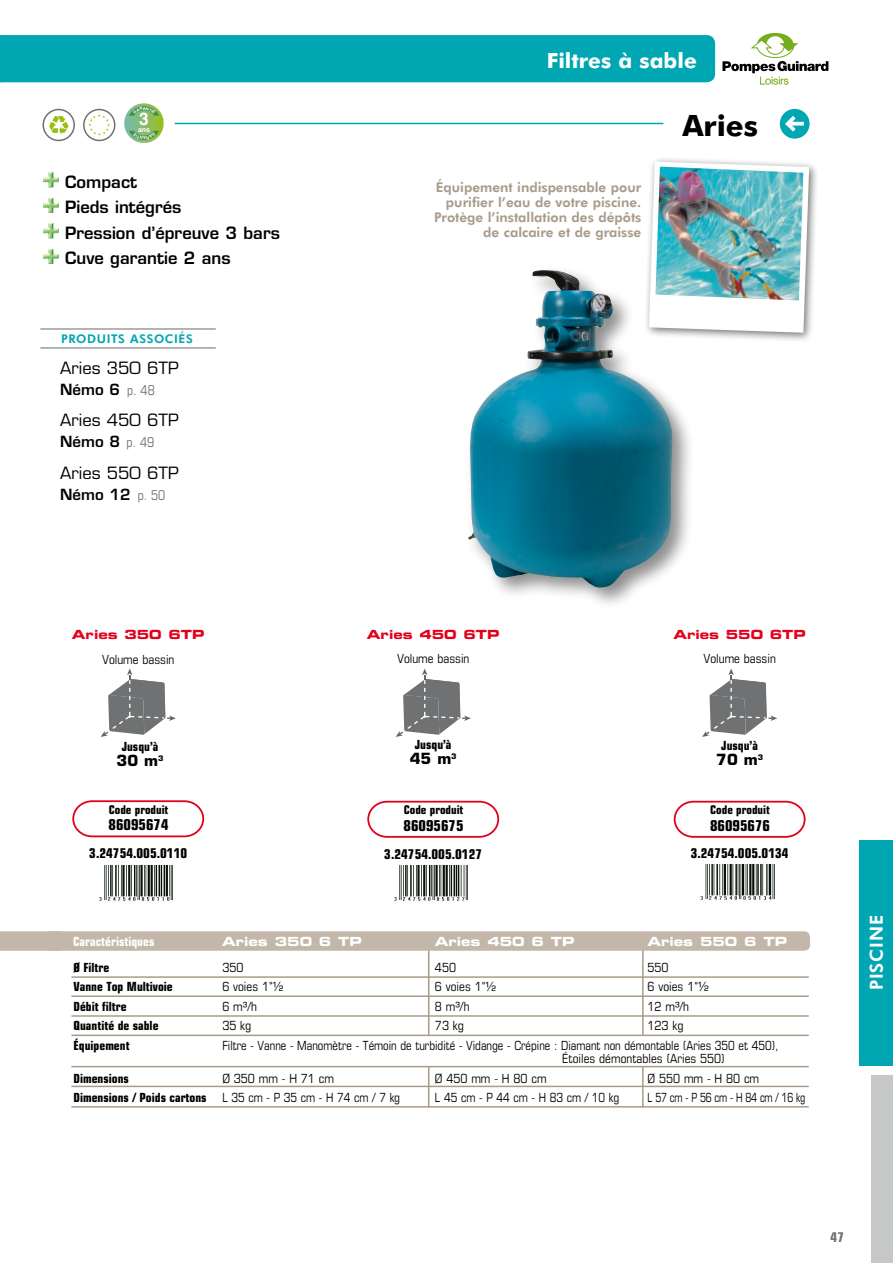
<style>
.page{position:relative;width:893px;height:1263px;background:#fff}
.page>*{position:absolute;margin:0;border:0;box-sizing:border-box;transform-origin:0 0}
.t1{font:700 29.4px "Futura BT";color:#000}
.t2{font:700 21px "Futura BT";color:#fff}
.t3{font:800 18px "Futura BT";letter-spacing:.05em;color:#fff}
.t4{font:700 17.25px "Helvetica";color:#fff}
.t5{font:600 16.5px/25.5px "Eurostile";color:#000}
.t6{font:16.5px "Eurostile";color:#000}
.t7{font:600 15px "Eurostile";color:#000}
.t8{font:700 condensed 15px "Eurostile";color:#000}
.t9{font:700 15px "Eurostile";color:#000}
.t10{font:800 13.5px/15px "Futura BT";color:#a99b8a;text-align:right}
.t11{font:700 condensed 13.5px "Eurostile";color:#000}
.t12{font:700 condensed 13.5px "Eurostile";color:#707172}
.t13{font:condensed 12.6px/13.5px "Eurostile";color:#000;scale:.95 1}
.t14{font:condensed 12.6px "Eurostile";color:#000}
.t15{font:700 condensed 12.6px "Eurostile";color:#000}
.t16{font:12.6px "Eurostile Bold Extended Two";color:#fff}
.t17{font:12.6px "Eurostile Bold Extended Two";color:#e2001c}
.t18{font:condensed 12.6px "Eurostile";letter-spacing:-.02em;color:#000;scale:.85 1}
.t19{font:700 condensed 12.6px "Eurostile";color:#fff}
.t20{font:700 condensed 12px "Eurostile";color:#000}
.t21{font:800 12px "Futura BT";letter-spacing:.05em;color:#00a7b3}
.t22{font:700 6.9px "Helvetica";color:#fff}
.t23{font:700 4.2px "Helvetica";color:#fff}
.s1{font-weight:400;font-stretch:condensed;font-size:13.5px;color:#707172}
.s2{font-weight:400}
</style>
<div class="page">
<div style="left:780px;top:109px;width:30px;height:30px;background:#00a7b3;border-radius:50%"></div>
<svg style="left:785px;top:116px;width:19px;height:16px"></svg>
<svg style="left:722px;top:33px;width:106px;height:52px"></svg>
<div style="left:0;top:35px;width:715px;height:47px;background:#00a7b3"></div>
<div style="left:859px;top:840px;width:34px;height:225px;background:#00a7b3"></div>
<div style="left:872px;top:1076px;width:21px;height:187px;background:#c6c7c8"></div>
<div style="left:43px;top:109px;width:32px;height:32px;border:2px solid #707172;border-radius:50%"></div>
<svg style="left:49px;top:116px;width:20px;height:19px"></svg>
<svg style="left:84px;top:110px;width:31px;height:30px"></svg>
<div style="left:83px;top:109px;width:32px;height:32px;border:2px solid #707172;border-radius:50%"></div>
<svg style="left:89px;top:114px;width:21px;height:22px"></svg>
<div style="left:643px;top:156px;width:176px;height:187px;background:#000;opacity:.55"></div>
<svg style="left:649px;top:162px;width:160px;height:171px"></svg>
<img style="left:655px;top:167px;width:148px;height:133px">
<img style="left:43px;top:172px;width:16px;height:16px">
<img style="left:43px;top:197px;width:16px;height:16px">
<img style="left:43px;top:223px;width:16px;height:16px">
<img style="left:43px;top:248px;width:16px;height:16px">
<div style="left:464px;top:265px;width:231px;height:345px;background:#000;opacity:.45"></div>
<img style="left:468px;top:270px;width:205px;height:319px">
<img style="left:99px;top:865px;width:74px;height:36px">
<svg style="left:72px;top:800px;width:133px;height:38px"></svg>
<img style="left:700px;top:864px;width:75px;height:36px">
<svg style="left:673px;top:800px;width:133px;height:38px"></svg>
<img style="left:394px;top:865px;width:74px;height:36px">
<svg style="left:367px;top:800px;width:133px;height:38px"></svg>
<hr style="left:40px;top:347px;width:176px;height:1px;background:#707172">
<hr style="left:40px;top:328px;width:176px;height:1px;background:#707172">
<hr style="left:175px;top:123px;width:488px;height:1px;background:#00a7b3">
<div style="left:45px;top:931px;width:765px;height:20px;background:#c2b7a9;border-radius:6px"></div>
<svg style="left:101px;top:668px;width:75px;height:69px"></svg>
<svg style="left:396px;top:668px;width:75px;height:69px"></svg>
<svg style="left:702px;top:668px;width:75px;height:69px"></svg>
<hr style="left:71px;top:976px;width:738px;height:2px;background:#a99b8a">
<hr style="left:71px;top:995px;width:738px;height:2px;background:#a99b8a">
<hr style="left:71px;top:1015px;width:738px;height:2px;background:#a99b8a">
<hr style="left:71px;top:1034px;width:738px;height:2px;background:#a99b8a">
<hr style="left:71px;top:1066px;width:738px;height:1px;background:#a99b8a">
<hr style="left:71px;top:1086px;width:738px;height:1px;background:#a99b8a">
<hr style="left:71px;top:1106px;width:738px;height:1px;background:#a99b8a">
<hr style="left:428px;top:950px;width:1px;height:85px;background:#a99b8a">
<hr style="left:642px;top:950px;width:2px;height:85px;background:#a99b8a">
<hr style="left:642px;top:1067px;width:2px;height:40px;background:#a99b8a">
<hr style="left:428px;top:1067px;width:1px;height:40px;background:#a99b8a">
<svg style="left:0;top:931px;width:65px;height:20px"></svg>
<svg style="left:124px;top:103px;width:40px;height:40px"></svg>
<p class="t23" style="left:143px;top:105px;width:5px">A</p>
<h3 class="t4" style="left:139px;top:105px;width:11px">3</h3>
<p class="t22" style="left:138px;top:124px;width:13px">ans</p>
<h3 class="t5" style="left:65px;top:169px;width:216px">Compact<br>Pieds intégrés<br>Pression d’épreuve 3 bars<br>Cuve garantie 2 ans</h3>
<p class="t21" style="left:61px;top:331px;width:133px">PRODUITS ASSOCIÉS</p>
<h3 class="t6" style="left:60px;top:358px;width:120px">Aries 350 6TP</h3>
<p class="t7" style="left:60px;top:380px;width:96px">Némo 6 <span class="s1">p. 48</span></p>
<h3 class="t6" style="left:60px;top:410px;width:120px">Aries 450 6TP</h3>
<p class="t7" style="left:60px;top:433px;width:95px">Némo 8 <span class="s1">p. 49</span></p>
<h3 class="t6" style="left:60px;top:463px;width:120px">Aries 550 6TP</h3>
<p class="t7" style="left:60px;top:485px;width:107px">Némo 12 <span class="s1">p. 50</span></p>
<h2 class="t2" style="left:547px;top:47px;width:151px">Filtres à sable</h2>
<p class="t10" style="left:434px;top:179px;width:209px">Équipement indispensable pour purifier l’eau de votre piscine.<br>Protège l’installation des dépôts de calcaire et de graisse</p>
<h1 class="t1" style="left:682px;top:107px;width:77px">Aries</h1>
<p class="t17" style="left:367px;top:626px;width:134px">Aries 450 6TP</p>
<p class="t14" style="left:397px;top:651px;width:74px">Volume bassin</p>
<p class="t17" style="left:72px;top:626px;width:134px">Aries 350 6TP</p>
<p class="t17" style="left:673px;top:626px;width:134px">Aries 550 6TP</p>
<p class="t14" style="left:703px;top:651px;width:74px">Volume bassin</p>
<p class="t14" style="left:102px;top:652px;width:74px">Volume bassin</p>
<p class="t15" style="left:122px;top:738px;width:38px">Jusqu’à</p>
<p class="t9" style="left:117px;top:751px;width:48px">30 m<sup>3</sup></p>
<p class="t15" style="left:415px;top:736px;width:38px">Jusqu’à</p>
<p class="t9" style="left:410px;top:749px;width:48px">45 m<sup>3</sup></p>
<p class="t15" style="left:721px;top:738px;width:38px">Jusqu’à</p>
<p class="t9" style="left:716px;top:750px;width:48px">70 m<sup>3</sup></p>
<p class="t20" style="left:109px;top:802px;width:61px">Code produit</p>
<p class="t8" style="left:109px;top:816px;width:61px">86095674</p>
<p class="t20" style="left:404px;top:803px;width:61px">Code produit</p>
<p class="t8" style="left:404px;top:816px;width:61px">86095675</p>
<p class="t20" style="left:710px;top:803px;width:61px">Code produit</p>
<p class="t8" style="left:710px;top:816px;width:62px">86095676</p>
<p class="t11" style="left:89px;top:844px;width:99px">3.24754.005.0110</p>
<p class="t11" style="left:384px;top:846px;width:99px">3.24754.005.0127</p>
<p class="t11" style="left:691px;top:844px;width:99px">3.24754.005.0134</p>
<p class="t19" style="left:73px;top:933px;width:83px">Caractéristiques</p>
<p class="t16" style="left:222px;top:932px;width:141px">Aries 350 6 TP</p>
<p class="t16" style="left:435px;top:932px;width:141px">Aries 450 6 TP</p>
<p class="t16" style="left:647px;top:932px;width:141px">Aries 550 6 TP</p>
<p class="t15" style="left:74px;top:960px;width:37px">Ø Filtre</p>
<p class="t14" style="left:222px;top:960px;width:23px">350</p>
<p class="t14" style="left:435px;top:960px;width:23px">450</p>
<p class="t14" style="left:648px;top:960px;width:23px">550</p>
<p class="t15" style="left:74px;top:979px;width:101px">Vanne Top Multivoie</p>
<p class="t14" style="left:222px;top:979px;width:62px">6 voies 1"½</p>
<p class="t14" style="left:435px;top:979px;width:62px">6 voies 1"½</p>
<p class="t14" style="left:648px;top:979px;width:62px">6 voies 1"½</p>
<p class="t15" style="left:74px;top:999px;width:55px">Débit filtre</p>
<p class="t14" style="left:222px;top:999px;width:36px">6 m³/h</p>
<p class="t14" style="left:435px;top:999px;width:36px">8 m³/h</p>
<p class="t14" style="left:648px;top:999px;width:43px">12 m³/h</p>
<p class="t15" style="left:74px;top:1018px;width:87px">Quantité de sable</p>
<p class="t14" style="left:222px;top:1018px;width:30px">35 kg</p>
<p class="t14" style="left:435px;top:1018px;width:30px">73 kg</p>
<p class="t14" style="left:648px;top:1018px;width:37px">123 kg</p>
<p class="t15" style="left:74px;top:1038px;width:58px">Équipement</p>
<p class="t13" style="left:562px;top:1038px;width:229px;text-indent:-340px">Filtre - Vanne - Manomètre - Témoin de turbidité - Vidange - Crépine : Diamant non démontable (Aries 350 et 450),<br>Étoiles démontables (Aries 550)</p>
<p class="t15" style="left:74px;top:1071px;width:57px">Dimensions</p>
<p class="t14" style="left:222px;top:1071px;width:113px">Ø 350 mm - H 71 cm</p>
<p class="t14" style="left:435px;top:1071px;width:113px">Ø 450 mm - H 80 cm</p>
<p class="t14" style="left:648px;top:1071px;width:113px">Ø 550 mm - H 80 cm</p>
<p class="t15" style="left:74px;top:1090px;width:328px">Dimensions / Poids cartons <span class="s2">L 35 cm - P 35 cm - H 74 cm / 7 kg</span></p>
<p class="t13" style="left:435px;top:1091px;width:196px">L 45 cm - P 44 cm - H 83 cm / 10 kg</p>
<p class="t18" style="left:648px;top:1090px;width:187px">L 57 cm - P 56 cm - H 84 cm / 16 kg</p>
<h3 class="t3" style="left:865px;top:990px;width:77px;rotate:-90deg">PISCINE</h3>
<p class="t12" style="left:831px;top:1229px;width:15px">47</p>
</div>
